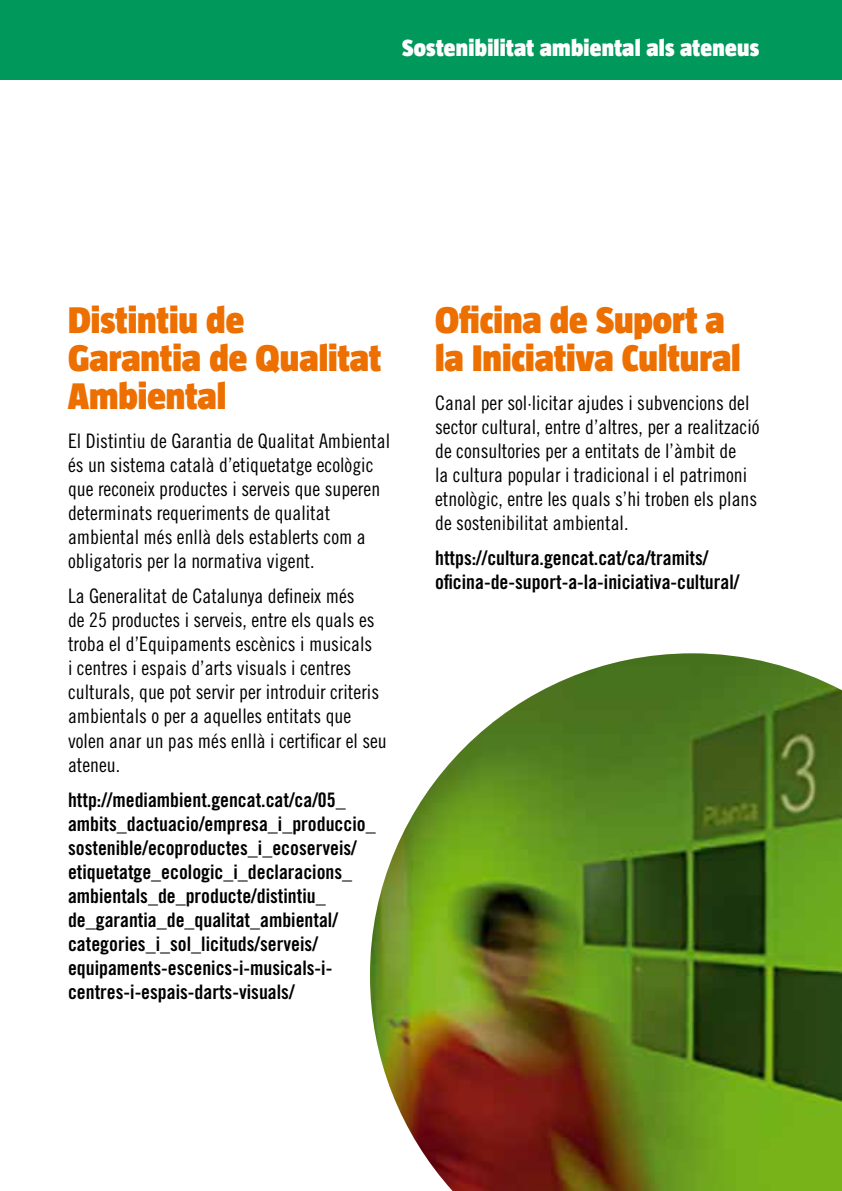
<style>
.page{position:relative;width:842px;height:1191px;background:#fff}
.page>*{position:absolute;margin:0;border:0;box-sizing:border-box;transform-origin:0 0}
.t1{font:900 38px/38px "Taz";color:#ed6f00}
.t2{font:900 24px "Taz";letter-spacing:.01em;color:#fff}
.t3{font:20px/24px "Trade Gothic LT Std Cn 18";color:#000}
.t4{font:20px/24px "Trade Gothic LT Std Bd Cn 20";color:#000}
</style>
<div class="page">
<div style="left:0;top:0;width:842px;height:79px;background:#00985b"></div>
<img style="left:370px;top:653px;width:472px;height:538px">
<p class="t2" style="left:402px;top:34px;width:358px">Sostenibilitat ambiental als ateneus</p>
<h1 class="t1" style="left:68px;top:301px;width:315px">Distintiu de<br>Garantia de Qualitat<br>Ambiental</h1>
<p class="t3" style="left:68px;top:429px;width:324px">El Distintiu de Garantia de Qualitat Ambiental és un sistema català d’etiquetatge ecològic que reconeix productes i serveis que superen determinats requeriments de qualitat ambiental més enllà dels establerts com a obligatoris per la normativa vigent.</p>
<p class="t3" style="left:68px;top:584px;width:320px">La Generalitat de Catalunya defineix més<br>de 25 productes i serveis, entre els quals es troba el d’Equipaments escènics i musicals<br>i centres i espais d’arts visuals i centres culturals, que pot servir per introduir criteris ambientals o per a aquelles entitats que volen anar un pas més enllà i certificar el seu ateneu.</p>
<p class="t4" style="left:68px;top:787px;width:309px">http://mediambient.gencat.cat/ca/05_ ambits_dactuacio/empresa_i_produccio_ sostenible/ecoproductes_i_ecoserveis/ etiquetatge_ecologic_i_declaracions_ ambientals_de_producte/distintiu_ de_garantia_de_qualitat_ambiental/ categories_i_sol_licituds/serveis/ equipaments-escenics-i-musicals-i&shy;centres-i-espais-darts-visuals/</p>
<h1 class="t1" style="left:435px;top:301px;width:307px">Oficina de Suport a la Iniciativa Cultural</h1>
<p class="t3" style="left:435px;top:391px;width:326px">Canal per sol·licitar ajudes i subvencions del sector cultural, entre d’altres, per a realització de consultories per a entitats de l’àmbit de<br>la cultura popular i tradicional i el patrimoni etnològic, entre les quals s’hi troben els plans de sostenibilitat ambiental.</p>
<p class="t4" style="left:435px;top:546px;width:306px">https://cultura.gencat.cat/ca/tramits/ oficina-de-suport-a-la-iniciativa-cultural/</p>
</div>
